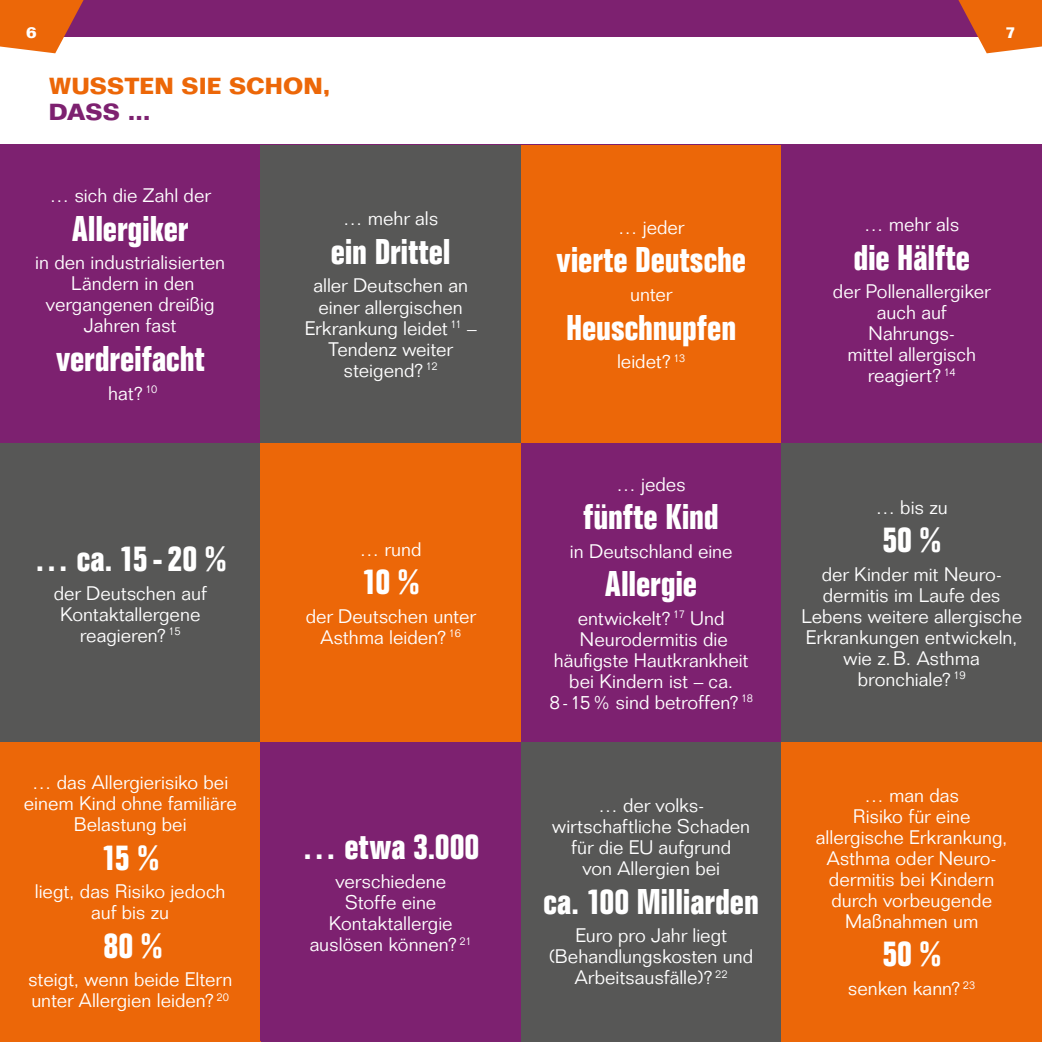
<style>
.page{position:relative;width:1042px;height:1042px;background:#fff}
.page>*{position:absolute;margin:0;border:0;box-sizing:border-box;transform-origin:0 0}
.t1{font:700 condensed 35px "Folio Std";letter-spacing:-.005em;color:#fff}
.t2{font:700 22.75px "Folio";color:#ec6708}
.t3{font:700 22.75px "Folio";color:#7d2170}
.t4{font:300 19.25px/21px "Folio Std";color:#fff;text-align:center}
.t5{font:700 15.75px "Folio";color:#fff}
</style>
<div class="page">
<div style="left:0;top:145px;width:260px;height:298px;background:#7d2170"></div>
<div style="left:0;top:443px;width:260px;height:299px;background:#575756"></div>
<div style="left:0;top:742px;width:260px;height:299px;background:#ec6708"></div>
<div style="left:260px;top:145px;width:261px;height:298px;background:#575756"></div>
<div style="left:260px;top:443px;width:261px;height:299px;background:#ec6708"></div>
<div style="left:260px;top:742px;width:261px;height:299px;background:#7d2170"></div>
<div style="left:521px;top:145px;width:260px;height:298px;background:#ec6708"></div>
<div style="left:521px;top:443px;width:260px;height:299px;background:#7d2170"></div>
<div style="left:521px;top:742px;width:260px;height:299px;background:#575756"></div>
<div style="left:781px;top:145px;width:261px;height:298px;background:#7d2170"></div>
<div style="left:781px;top:443px;width:261px;height:299px;background:#575756"></div>
<div style="left:781px;top:742px;width:261px;height:299px;background:#ec6708"></div>
<div style="left:0;top:0;width:1042px;height:36px;background:#7d2170"></div>
<svg style="left:0;top:0;width:84px;height:53px"></svg>
<svg style="left:958px;top:0;width:84px;height:53px"></svg>
<p class="t5" style="left:26px;top:23px;width:12px">6</p>
<p class="t5" style="left:1005px;top:23px;width:12px">7</p>
<p class="t2" style="left:49px;top:72px;width:283px">WUSSTEN SIE SCHON,</p>
<p class="t3" style="left:49px;top:98px;width:103px">DASS …</p>
<p class="t4" style="left:50px;top:185px;width:163px">… sich die Zahl der</p>
<h1 class="t1" style="left:72px;top:209px;width:118px">Allergiker</h1>
<p class="t4" style="left:35px;top:252px;width:192px">in den industrialisierten<br>Ländern in den vergangenen dreißig<br>Jahren fast</p>
<h1 class="t1" style="left:56px;top:339px;width:150px">verdreifacht</h1>
<p class="t4" style="left:108px;top:382px;width:51px">hat? <sup>10</sup></p>
<h1 class="t1" style="left:34px;top:539px;width:193px">… ca. 15 - 20 %</h1>
<p class="t4" style="left:54px;top:582px;width:154px">der Deutschen auf<br>Kontaktallergene reagieren? <sup>15</sup></p>
<p class="t4" style="left:24px;top:772px;width:214px">… das Allergierisiko bei einem Kind ohne familiäre<br>Belastung bei</p>
<h1 class="t1" style="left:102px;top:838px;width:58px">15 %</h1>
<p class="t4" style="left:35px;top:881px;width:192px">liegt, das Risiko jedoch auf bis zu</p>
<h1 class="t1" style="left:104px;top:926px;width:60px">80 %</h1>
<p class="t4" style="left:28px;top:969px;width:206px;text-align:left">steigt, wenn beide Eltern unter Allergien leiden? <sup>20</sup></p>
<p class="t4" style="left:343px;top:208px;width:97px">… mehr als</p>
<h1 class="t1" style="left:331px;top:232px;width:121px">ein Drittel</h1>
<p class="t4" style="left:305px;top:275px;width:174px">aller Deutschen an einer allergischen<br>Erkrankung leidet <sup>11</sup> –<br>Tendenz weiter steigend? <sup>12</sup></p>
<p class="t4" style="left:360px;top:538px;width:63px">… rund</p>
<h1 class="t1" style="left:362px;top:562px;width:58px">10 %</h1>
<p class="t4" style="left:306px;top:605px;width:172px">der Deutschen unter<br>Asthma leiden? <sup>16</sup></p>
<h1 class="t1" style="left:302px;top:828px;width:179px">… etwa 3.000</h1>
<p class="t4" style="left:310px;top:870px;width:164px">verschiedene<br>Stoffe eine<br>Kontaktallergie auslösen können? <sup>21</sup></p>
<p class="t4" style="left:618px;top:217px;width:68px">… jeder</p>
<h1 class="t1" style="left:556px;top:241px;width:191px">vierte Deutsche</h1>
<p class="t4" style="left:630px;top:284px;width:44px">unter</p>
<h1 class="t1" style="left:566px;top:308px;width:172px">Heuschnupfen</h1>
<p class="t4" style="left:617px;top:351px;width:70px">leidet? <sup>13</sup></p>
<p class="t4" style="left:616px;top:473px;width:71px">… jedes</p>
<h1 class="t1" style="left:583px;top:497px;width:137px">fünfte Kind</h1>
<p class="t4" style="left:570px;top:540px;width:164px">in Deutschland eine</p>
<h1 class="t1" style="left:605px;top:564px;width:93px">Allergie</h1>
<p class="t4" style="left:549px;top:607px;width:205px">entwickelt? <sup>17</sup> Und<br>Neurodermitis die häufigste Hautkrankheit bei Kindern ist – ca.<br>8-15% sind betroffen? <sup>18</sup></p>
<p class="t4" style="left:552px;top:795px;width:199px">… der volks&shy;wirtschaftliche Schaden für die EU aufgrund<br>von Allergien bei</p>
<h1 class="t1" style="left:543px;top:882px;width:217px">ca. 100 Milliarden</h1>
<p class="t4" style="left:549px;top:925px;width:206px">Euro pro Jahr liegt (Behandlungskosten und<br>Arbeitsausfälle)? <sup>22</sup></p>
<p class="t4" style="left:864px;top:214px;width:97px">… mehr als</p>
<h1 class="t1" style="left:853px;top:238px;width:118px">die Hälfte</h1>
<p class="t4" style="left:833px;top:281px;width:159px">der Pollenallergiker auch auf<br>Nahrungs-<br>mittel allergisch reagiert? <sup>14</sup></p>
<p class="t4" style="left:875px;top:496px;width:74px">… bis zu</p>
<h1 class="t1" style="left:882px;top:520px;width:60px">50 %</h1>
<p class="t4" style="left:801px;top:563px;width:222px">der Kinder mit Neuro&shy;dermitis im Laufe des<br>Lebens weitere allergische<br>Erkrankungen entwickeln, wie z.B. Asthma bronchiale? <sup>19</sup></p>
<p class="t4" style="left:816px;top:784px;width:193px">… man das<br>Risiko für eine allergische Erkrankung,<br>Asthma oder Neuro&shy;dermitis bei Kindern durch vorbeugende<br>Maßnahmen um</p>
<h1 class="t1" style="left:882px;top:934px;width:60px">50 %</h1>
<p class="t4" style="left:848px;top:977px;width:129px">senken kann? <sup>23</sup></p>
</div>
